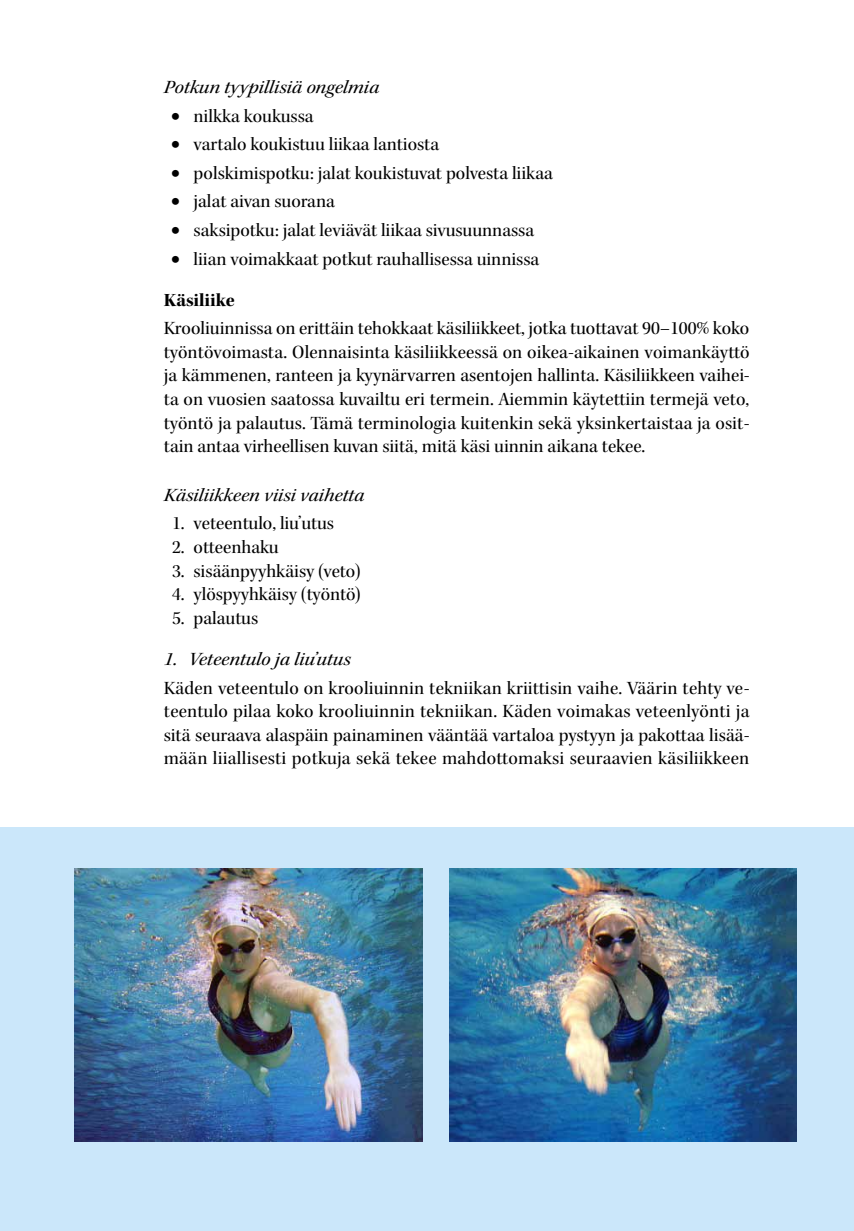
<style>
.page{position:relative;width:854px;height:1231px;background:#fff}
.page>*{position:absolute;margin:0;border:0;box-sizing:border-box;transform-origin:0 0}
.t1{font:19.25px/23.6px "Kepler Std Scn Subh";color:#000;text-align:justify;scale:1.1 1}
.t2{font:19.25px "Kepler Std Scn It Subh";letter-spacing:-.005em;color:#000;scale:1.2 1}
.t3{font:19.25px "Kepler Std Bold Scn Subh";color:#000;scale:1.1 1}
</style>
<div class="page">
<div style="left:0;top:827px;width:853px;height:403px;background:#cbe7fa"></div>
<img style="left:74px;top:868px;width:348px;height:273px">
<img style="left:449px;top:868px;width:347px;height:273px">
<p class="t2" style="left:164px;top:76px;width:181px">Potkun tyypillisiä ongelmia</p>
<p class="t1" style="left:171px;top:104px;width:131px">• nilkka koukussa</p>
<p class="t1" style="left:171px;top:133px;width:245px">• vartalo koukistuu liikaa lantiosta</p>
<p class="t1" style="left:171px;top:161px;width:348px">• polskimispotku: jalat koukistuvat polvesta liikaa</p>
<p class="t1" style="left:171px;top:190px;width:150px">• jalat aivan suorana</p>
<p class="t1" style="left:171px;top:218px;width:331px">• saksipotku: jalat leviävät liikaa sivusuunnassa</p>
<p class="t1" style="left:171px;top:247px;width:336px">• liian voimakkaat potkut rauhallisessa uinnissa</p>
<p class="t3" style="left:164px;top:289px;width:66px">Käsiliike</p>
<p class="t1" style="left:164px;top:316px;width:534px">Krooliuinnissa on erittäin tehokkaat käsiliikkeet, jotka tuottavat 90–100% koko työntövoimasta. Olennaisinta käsiliikkeessä on oikea-aikainen voimankäyttö ja kämmenen, ranteen ja kyynärvarren asentojen hallinta. Käsiliikkeen vaihei&shy;ta on vuosien saatossa kuvailtu eri termein. Aiemmin käytettiin termejä veto, työntö ja palautus. Tämä terminologia kuitenkin sekä yksinkertaistaa ja osit&shy;tain antaa virheellisen kuvan siitä, mitä käsi uinnin aikana tekee.</p>
<p class="t2" style="left:164px;top:484px;width:169px">Käsiliikkeen viisi vaihetta</p>
<p class="t1" style="left:172px;top:512px;width:149px">1. veteentulo, liu’utus</p>
<p class="t1" style="left:172px;top:535px;width:98px">2. otteenhaku</p>
<p class="t1" style="left:172px;top:559px;width:173px">3. sisäänpyyhkäisy (veto)</p>
<p class="t1" style="left:172px;top:582px;width:173px">4. ylöspyyhkäisy (työntö)</p>
<p class="t1" style="left:172px;top:606px;width:80px">5. palautus</p>
<p class="t2" style="left:164px;top:648px;width:157px">1. Veteentulo ja liu’utus</p>
<p class="t1" style="left:164px;top:676px;width:534px">Käden veteentulo on krooliuinnin tekniikan kriittisin vaihe. Väärin tehty ve&shy;teentulo pilaa koko krooliuinnin tekniikan. Käden voimakas veteenlyönti ja sitä seuraava alaspäin painaminen vääntää vartaloa pystyyn ja pakottaa lisää&shy;mään liiallisesti potkuja sekä tekee mahdottomaksi seuraavien käsiliikkeen</p>
</div>
